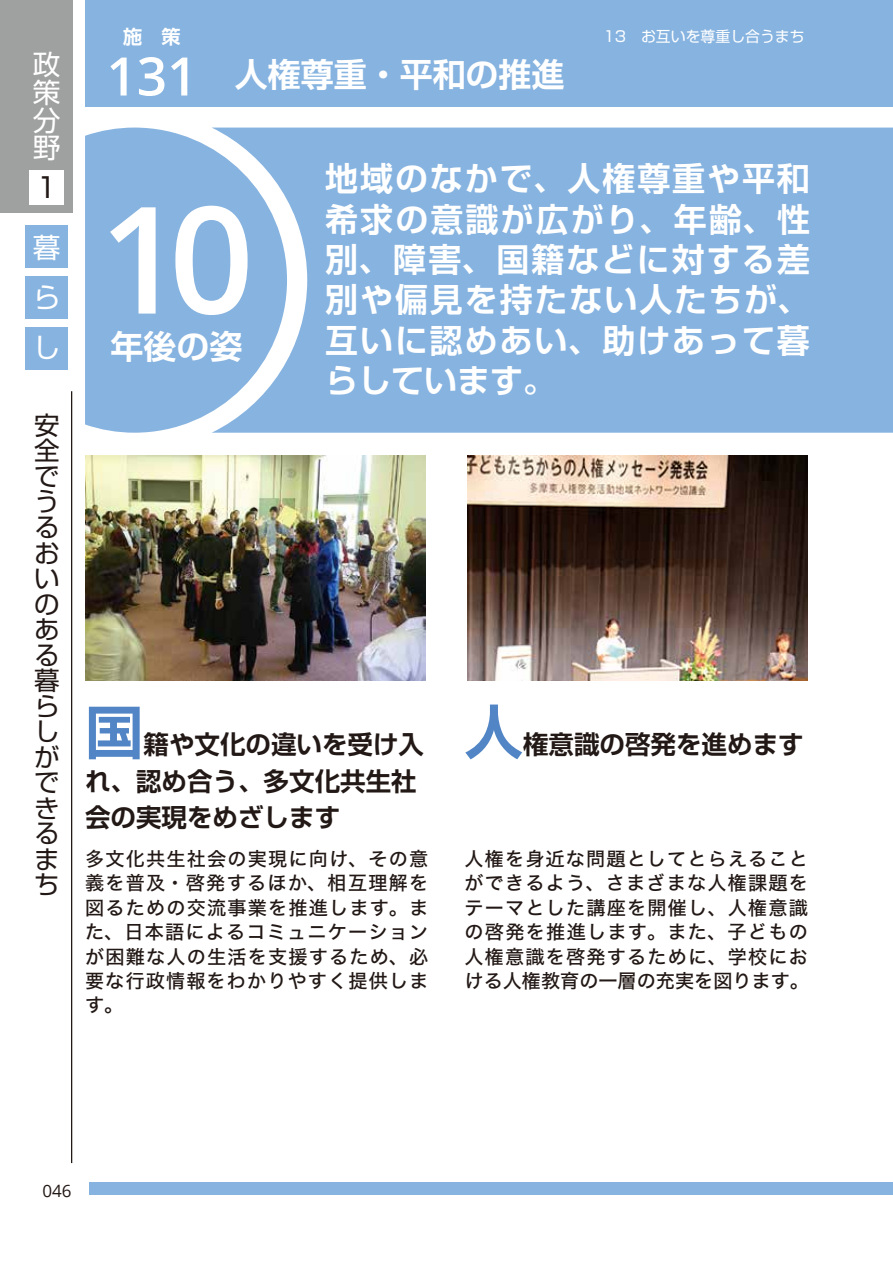
<style>
.page{position:relative;width:893px;height:1263px;background:#fff}
.page>*{position:absolute;margin:0;border:0;box-sizing:border-box;transform-origin:0 0}
.t1{font:600 148.8px "Open Sans";color:#fff}
.t2{font:700 58.5px "Shin Go Pr 6 De";color:#5185c5}
.t3{font:600 53.1px "Open Sans";color:#fff}
.t4{font:700 33px/40.3px "Shin Go Pr 6 De";letter-spacing:.06em;color:#fff;text-align:justify}
.t5{font:700 33px "Shin Go Pr 6 De";color:#fff}
.t6{font:27.6px/27.6px "Shin Go Pr 6";color:#fff;text-align:justify}
.t7{font:27.6px "Shin Go Pr 6";color:#221815}
.t8{font:700 25.5px/36.6px "Shin Go Pr 6 De";color:#221815}
.t9{font:25.5px/25.5px "Shin Go Pr 6";color:#221815}
.t10{font:19.2px/24.5px "Hira Kaku Std W5";letter-spacing:.065em;color:#221815;text-align:justify}
.t11{font:700 19.2px "Shin Go Pr 6 De";color:#fff}
.t12{font:16.95px "Open Sans";color:#221815}
.t13{font:14.85px "Shin Go Pr 6";color:#fff}
</style>
<div class="page">
<div style="left:0;top:0;width:72px;height:213px;background:#9fa0a0"></div>
<div style="left:30px;top:170px;width:34px;height:34px;background:#fff"></div>
<div style="left:26px;top:225px;width:42px;height:43px;background:#86b3e0"></div>
<div style="left:26px;top:276px;width:42px;height:43px;background:#86b3e0"></div>
<div style="left:26px;top:327px;width:42px;height:43px;background:#86b3e0"></div>
<hr style="left:71px;top:391px;width:1px;height:772px;background:#221815">
<div style="left:85px;top:0;width:808px;height:106px;background:#86b3e0"></div>
<div style="left:287px;top:128px;width:606px;height:305px;background:#86b3e0"></div>
<svg style="left:85px;top:128px;width:202px;height:305px;fill:#86b3e0"></svg>
<div style="left:89px;top:1182px;width:804px;height:13px;background:#86b3e0"></div>
<img style="left:85px;top:455px;width:340px;height:225px">
<img style="left:468px;top:455px;width:340px;height:225px">
<h3 class="t6" style="left:33px;top:49px;width:29px">政策分野</h3>
<h3 class="t7" style="left:33px;top:165px;width:18px">１</h3>
<h3 class="t6" style="left:33px;top:221px;width:29px;line-height:49.8px">暮らし</h3>
<h3 class="t9" style="left:34px;top:411px;width:27px">安全でうるおいのある暮らしができるまち</h3>
<p class="t11" style="left:123px;top:21px;width:59px">施　策</p>
<p class="t13" style="left:604px;top:24px;width:203px">13　お互いを尊重し合うまち</p>
<h3 class="t3" style="left:106px;top:40px;width:93px">131</h3>
<h3 class="t5" style="left:235px;top:47px;width:331px">人権尊重・平和の推進</h3>
<h1 class="t1" style="left:99px;top:157px;width:157px">10</h1>
<h3 class="t4" style="left:111px;top:324px;width:133px">年後の姿</h3>
<h3 class="t4" style="left:325px;top:157px;width:486px">地域のなかで、人権尊重や平和希求の意識が広がり、年齢、性別、障害、国籍などに対する差別や偏見を持たない人たちが、互いに認めあい、助けあって暮らしています。</h3>
<h2 class="t2" style="left:85px;top:684px;width:60px">国</h2>
<h3 class="t8" style="left:85px;top:725px;width:341px;text-indent:58px">籍や文化の違いを受け入れ、認め合う、多文化共生社会の実現をめざします</h3>
<p class="t10" style="left:85px;top:846px;width:345px">多文化共生社会の実現に向け、その意義を普及・啓発するほか、相互理解を図るための交流事業を推進します。また、日本語によるコミュニケーションが困難な人の生活を支援するため、必要な行政情報をわかりやすく提供します。</p>
<h2 class="t2" style="left:465px;top:684px;width:60px">人</h2>
<h3 class="t8" style="left:523px;top:725px;width:282px">権意識の啓発を進めます</h3>
<p class="t10" style="left:465px;top:846px;width:346px">人権を身近な問題としてとらえることができるよう、さまざまな人権課題をテーマとした講座を開催し、人権意識の啓発を推進します。また、子どもの人権意識を啓発するために、学校における人権教育の一層の充実を図ります。</p>
<p class="t12" style="left:43px;top:1179px;width:31px">046</p>
</div>
